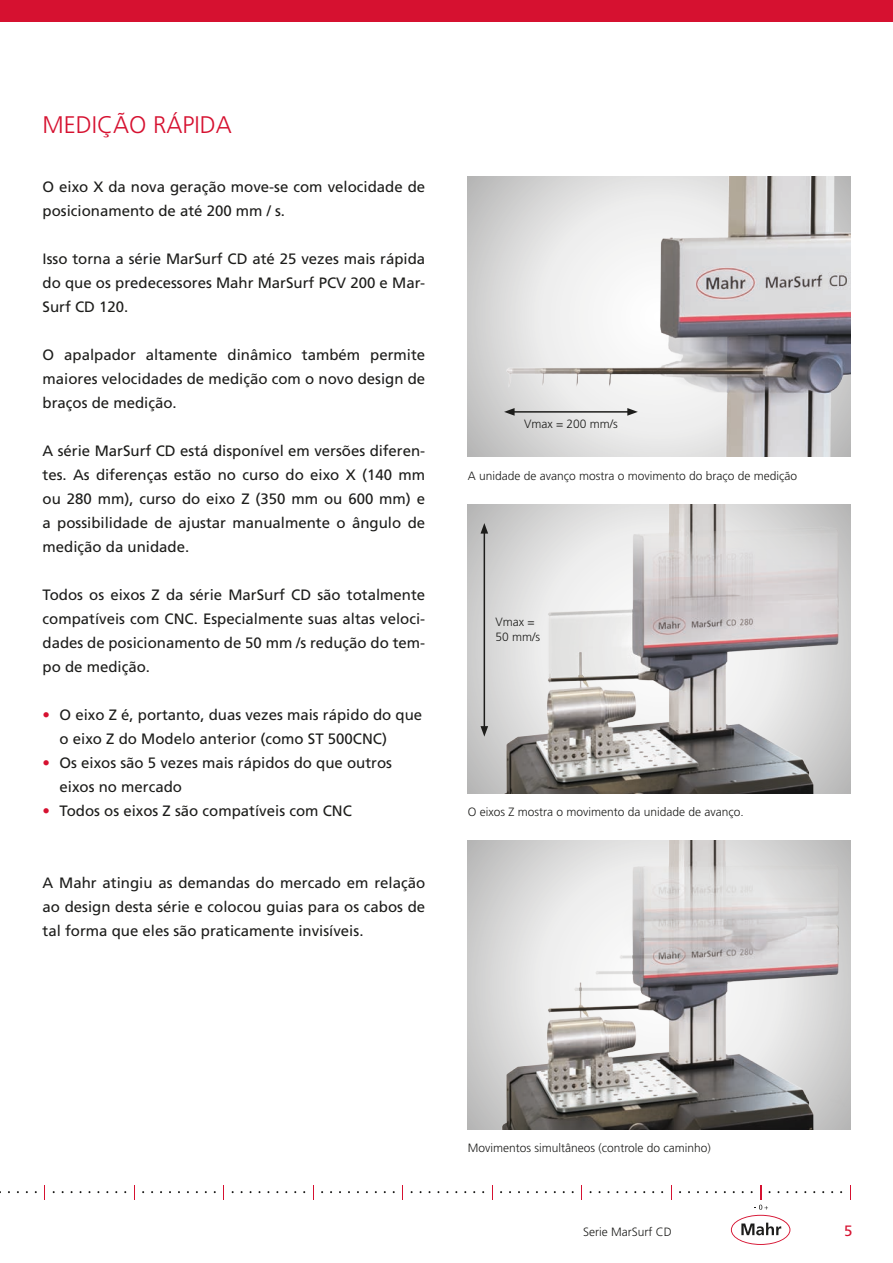
<style>
.page{position:relative;width:893px;height:1263px;background:#fff}
.page>*{position:absolute;margin:0;border:0;box-sizing:border-box;transform-origin:0 0}
.t1{font:300 24px "Frutiger LT Pro";color:#d61130}
.t2{font:15px/24px "Frutiger LT Pro";color:#1d1d1b;text-align:justify}
.t3{font:15px "Frutiger LT Pro";color:#d61130}
.t4{font:300 12px/14.4px "Frutiger LT Pro";color:#1d1d1b}
.s1{font-weight:300;color:#d61130}
</style>
<div class="page">
<img style="left:468px;top:176px;width:382px;height:280px">
<img style="left:468px;top:504px;width:382px;height:289px">
<img style="left:468px;top:840px;width:382px;height:289px">
<hr style="left:512px;top:411px;width:118px;height:2px;background:#1d1d1b">
<svg style="left:504px;top:408px;width:11px;height:8px"></svg>
<svg style="left:627px;top:408px;width:11px;height:8px"></svg>
<hr style="left:484px;top:531px;width:1px;height:197px;background:#1d1d1b">
<svg style="left:480px;top:726px;width:8px;height:11px"></svg>
<svg style="left:480px;top:523px;width:8px;height:11px"></svg>
<div style="left:0;top:0;width:893px;height:21px;background:#d61130"></div>
<svg style="left:44px;top:1185px;width:1px;height:14px"></svg>
<svg style="left:134px;top:1185px;width:1px;height:14px"></svg>
<svg style="left:223px;top:1185px;width:1px;height:14px"></svg>
<svg style="left:313px;top:1185px;width:1px;height:14px"></svg>
<svg style="left:402px;top:1185px;width:1px;height:14px"></svg>
<svg style="left:492px;top:1185px;width:1px;height:14px"></svg>
<svg style="left:581px;top:1185px;width:1px;height:14px"></svg>
<svg style="left:671px;top:1185px;width:1px;height:14px"></svg>
<svg style="left:850px;top:1185px;width:1px;height:14px"></svg>
<svg style="left:724px;top:1185px;width:73px;height:60px"></svg>
<h1 class="t1" style="left:43px;top:111px;width:191px">MEDIÇÃO RÁPIDA</h1>
<p class="t2" style="left:43px;top:175px;width:384px">O eixo X da nova geração move-se com velocidade de posicionamento de até 200 mm / s.</p>
<p class="t2" style="left:43px;top:247px;width:384px">Isso torna a série MarSurf CD até 25 vezes mais rápida do que os predecessores Mahr MarSurf PCV 200 e Mar-Surf CD 120.</p>
<p class="t2" style="left:43px;top:343px;width:384px">O apalpador altamente dinâmico também permite maiores velocidades de medição com o novo design de braços de medição.</p>
<p class="t2" style="left:43px;top:439px;width:384px">A série MarSurf CD está disponível em versões diferen&shy;tes. As diferenças estão no curso do eixo X (140 mm ou 280 mm), curso do eixo Z (350 mm ou 600 mm) e a possibilidade de ajustar manualmente o ângulo de medição da unidade.</p>
<p class="t2" style="left:43px;top:583px;width:384px">Todos os eixos Z da série MarSurf CD são totalmente compatíveis com CNC. Especialmente suas altas veloci&shy;dades de posicionamento de 50 mm /s redução do tem&shy;po de medição.</p>
<p class="t2" style="left:60px;top:703px;width:364px;text-indent:-17px"><span class="s1">•</span> O eixo Z é, portanto, duas vezes mais rápido do que o eixo Z do Modelo anterior (como ST 500CNC)</p>
<p class="t2" style="left:60px;top:751px;width:334px;text-indent:-17px"><span class="s1">•</span> Os eixos são 5 vezes mais rápidos do que outros eixos no mercado</p>
<p class="t2" style="left:43px;top:799px;width:311px"><span class="s1">•</span> Todos os eixos Z são compatíveis com CNC</p>
<p class="t2" style="left:43px;top:871px;width:384px">A Mahr atingiu as demandas do mercado em relação ao design desta série e colocou guias para os cabos de tal forma que eles são praticamente invisíveis.</p>
<p class="t4" style="left:524px;top:417px;width:95px">Vmax = 200 mm/s</p>
<p class="t4" style="left:468px;top:469px;width:331px">A unidade de avanço mostra o movimento do braço de medição</p>
<p class="t4" style="left:496px;top:615px;width:46px">Vmax =<br>50 mm/s</p>
<p class="t4" style="left:468px;top:805px;width:278px">O eixos Z mostra o movimento da unidade de avanço.</p>
<p class="t4" style="left:468px;top:1141px;width:245px">Movimentos simultâneos (controle do caminho)</p>
<p class="t4" style="left:583px;top:1224px;width:90px">Serie MarSurf CD</p>
<p class="t3" style="left:844px;top:1222px;width:10px">5</p>
</div>
